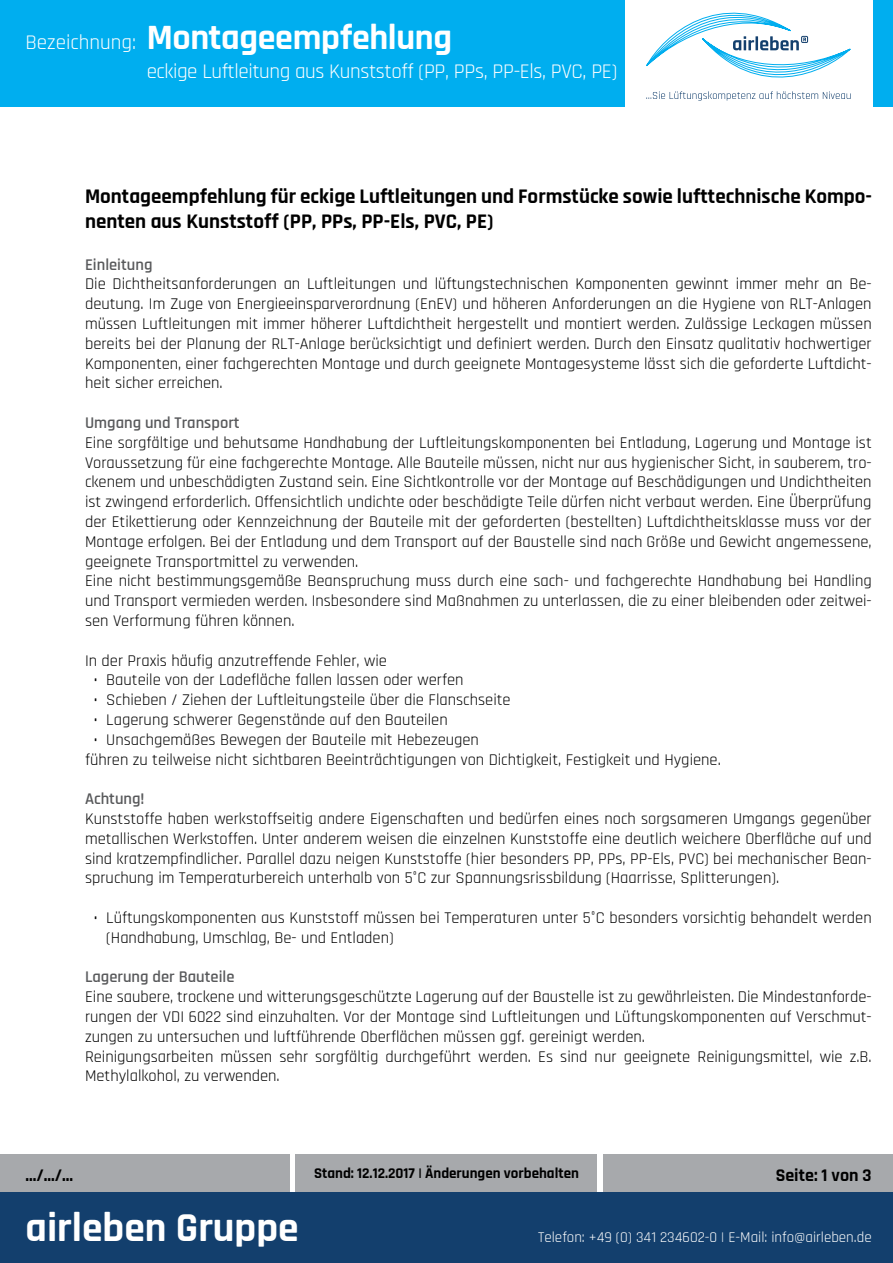
<style>
.page{position:relative;width:893px;height:1263px;background:#fff}
.page>*{position:absolute;margin:0;border:0;box-sizing:border-box;transform-origin:0 0}
.t1{font:700 41.55px "Rajdhani";color:#fff}
.t2{font:700 36px "Rajdhani";letter-spacing:-.01em;color:#fff}
.t3{font:700 21px/25.2px "Rajdhani";color:#000}
.t4{font:21px "Rajdhani";letter-spacing:-.02em;color:#fff}
.t5{font:700 18px "Rajdhani";color:#000}
.t6{font:16.5px/19.8px "Rajdhani";color:#000}
.t7{font:600 16.5px "Rajdhani";color:#58595b}
.t8{font:15px "Rajdhani";color:#fff}
.t9{font:700 15px "Rajdhani";color:#000}
.s1{font-weight:400;font-size:21px}
</style>
<div class="page">
<div style="left:604px;top:1154px;width:289px;height:39px;background:#a7a9ac"></div>
<div style="left:296px;top:1154px;width:301px;height:39px;background:#a7a9ac"></div>
<div style="left:0;top:1154px;width:289px;height:39px;background:#a7a9ac"></div>
<div style="left:0;top:0;width:893px;height:106px;background:#00aeef"></div>
<div style="left:0;top:1193px;width:893px;height:70px;background:#133f6d"></div>
<div style="left:625px;top:0;width:247px;height:138px;background:#fff"></div>
<svg style="left:646px;top:13px;width:205px;height:88px"></svg>
<h2 class="t2" style="left:26px;top:16px;width:428px"><span class="s1">Bezeichnung:</span> Montageempfehlung</h2>
<p class="t4" style="left:147px;top:59px;width:472px">eckige Luftleitung aus Kunststoff (PP, PPs, PP-Els, PVC, PE)</p>
<p class="t3" style="left:85px;top:184px;width:789px">Montageempfehlung für eckige Luftleitungen und Formstücke sowie lufttechnische Kompo&shy;nenten aus Kunststoff (PP, PPs, PP-Els, PVC, PE)</p>
<p class="t7" style="left:85px;top:254px;width:69px">Einleitung</p>
<p class="t6" style="left:85px;top:275px;width:788px;text-align:justify">Die Dichtheitsanforderungen an Luftleitungen und lüftungstechnischen Komponenten gewinnt immer mehr an Be&shy;deutung. Im Zuge von Energieeinsparverordnung (EnEV) und höheren Anforderungen an die Hygiene von RLT-Anlagen müssen Luftleitungen mit immer höherer Luftdichtheit hergestellt und montiert werden. Zulässige Leckagen müssen bereits bei der Planung der RLT-Anlage berücksichtigt und definiert werden. Durch den Einsatz qualitativ hochwertiger Komponenten, einer fachgerechten Montage und durch geeignete Montagesysteme lässt sich die geforderte Luftdicht&shy;heit sicher erreichen.</p>
<p class="t7" style="left:85px;top:413px;width:156px">Umgang und Transport</p>
<p class="t6" style="left:85px;top:433px;width:788px">Eine sorgfältige und behutsame Handhabung der Luftleitungskomponenten bei Entladung, Lagerung und Montage ist Voraussetzung für eine fachgerechte Montage. Alle Bauteile müssen, nicht nur aus hygienischer Sicht, in sauberem, tro&shy;ckenem und unbeschädigten Zustand sein. Eine Sichtkontrolle vor der Montage auf Beschädigungen und Undichtheiten ist zwingend erforderlich. Offensichtlich undichte oder beschädigte Teile dürfen nicht verbaut werden. Eine Überprüfung der Etikettierung oder Kennzeichnung der Bauteile mit der geforderten (bestellten) Luftdichtheitsklasse muss vor der Montage erfolgen. Bei der Entladung und dem Transport auf der Baustelle sind nach Größe und Gewicht angemessene, geeignete Transportmittel zu verwenden.<br>Eine nicht bestimmungsgemäße Beanspruchung muss durch eine sach- und fachgerechte Handhabung bei Handling und Transport vermieden werden. Insbesondere sind Maßnahmen zu unterlassen, die zu einer bleibenden oder zeitwei&shy;sen Verformung führen können.</p>
<p class="t6" style="left:85px;top:651px;width:303px">In der Praxis häufig anzutreffende Fehler, wie</p>
<p class="t6" style="left:94px;top:671px;width:372px">• Bauteile von der Ladefläche fallen lassen oder werfen</p>
<p class="t6" style="left:94px;top:691px;width:419px">• Schieben / Ziehen der Luftleitungsteile über die Flanschseite</p>
<p class="t6" style="left:94px;top:710px;width:356px">• Lagerung schwerer Gegenstände auf den Bauteilen</p>
<p class="t6" style="left:85px;top:730px;width:637px;text-indent:8px">• Unsachgemäßes Bewegen der Bauteile mit Hebezeugen<br>führen zu teilweise nicht sichtbaren Beeinträchtigungen von Dichtigkeit, Festigkeit und Hygiene.</p>
<p class="t7" style="left:85px;top:789px;width:61px">Achtung!</p>
<p class="t6" style="left:85px;top:809px;width:788px;text-align:justify">Kunststoffe haben werkstoffseitig andere Eigenschaften und bedürfen eines noch sorgsameren Umgangs gegenüber metallischen Werkstoffen. Unter anderem weisen die einzelnen Kunststoffe eine deutlich weichere Oberfläche auf und sind kratzempfindlicher. Parallel dazu neigen Kunststoffe (hier besonders PP, PPs, PP-Els, PVC) bei mechanischer Bean&shy;spruchung im Temperaturbereich unterhalb von 5°C zur Spannungsrissbildung (Haarrisse, Splitterungen).</p>
<p class="t6" style="left:106px;top:908px;width:767px;text-indent:-13px">• Lüftungskomponenten aus Kunststoff müssen bei Temperaturen unter 5°C besonders vorsichtig behandelt werden (Handhabung, Umschlag, Be- und Entladen)</p>
<p class="t7" style="left:85px;top:967px;width:151px">Lagerung der Bauteile</p>
<p class="t6" style="left:85px;top:988px;width:788px">Eine saubere, trockene und witterungsgeschützte Lagerung auf der Baustelle ist zu gewährleisten. Die Mindestanforde&shy;rungen der VDI 6022 sind einzuhalten. Vor der Montage sind Luftleitungen und Lüftungskomponenten auf Verschmut&shy;zungen zu untersuchen und luftführende Oberflächen müssen ggf. gereinigt werden.<br>Reinigungsarbeiten müssen sehr sorgfältig durchgeführt werden. Es sind nur geeignete Reinigungsmittel, wie z.B.<br>Methylalkohol, zu verwenden.</p>
<p class="t5" style="left:26px;top:1164px;width:49px">.../.../...</p>
<p class="t9" style="left:314px;top:1164px;width:266px">Stand: 12.12.2017 | Änderungen vorbehalten</p>
<p class="t5" style="left:776px;top:1164px;width:98px">Seite: 1 von 3</p>
<h1 class="t1" style="left:26px;top:1202px;width:275px">airleben Gruppe</h1>
<p class="t8" style="left:538px;top:1228px;width:335px">Telefon: +49 (0) 341 234602-0 | E-Mail: info@airleben.de</p>
</div>
